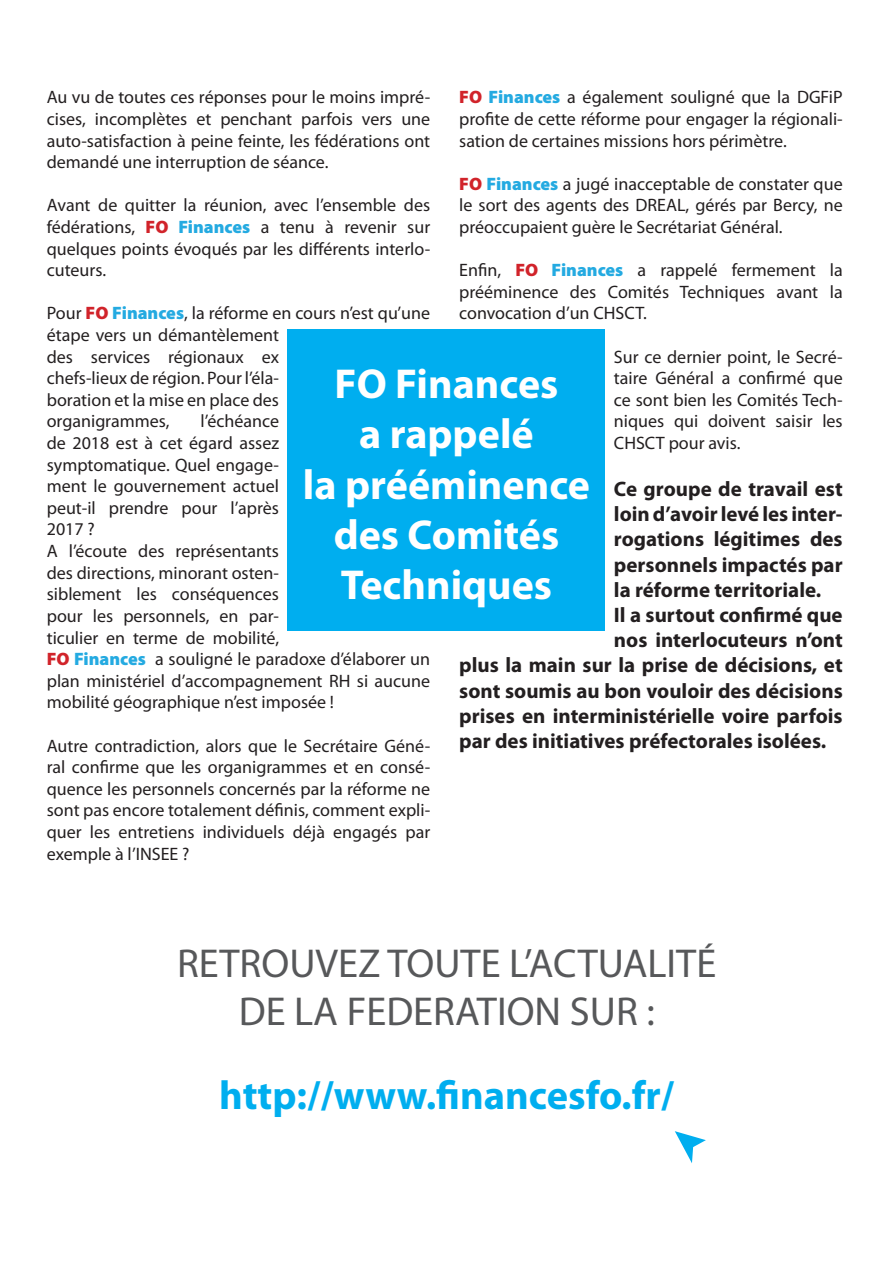
<style>
.page{position:relative;width:893px;height:1263px;background:#fff}
.page>*{position:absolute;margin:0;border:0;box-sizing:border-box;transform-origin:0 0}
.t1{font:700 42px/50.4px "Myriad Pro";color:#fff;text-align:center}
.t2{font:40.5px "Myriad Pro";color:#57585a}
.t3{font:700 40.5px "Myriad Pro";color:#00aeef}
.No_Spacing{font:700 21px/25.2px "Myriad Pro";color:#231f20;text-align:justify}
.No_Spacing-2{font:18px/21.6px "Myriad Pro";color:#231f20;text-align:justify}
.s1{font-weight:900;color:#d1232a}
.s2{font-weight:900;color:#24aae1}
</style>
<div class="page">
<div style="left:288px;top:329px;width:317px;height:302px;background:#00aeef"></div>
<svg style="left:675px;top:1131px;width:31px;height:32px"></svg>
<p class="No_Spacing-2" style="left:459px;top:86px;width:385px"><span class="s1">FO</span> <span class="s2">Finances</span> a également souligné que la DGFiP profite de cette réforme pour engager la régionali&shy;sation de certaines missions hors périmètre.</p>
<p class="No_Spacing-2" style="left:459px;top:173px;width:385px"><span class="s1">FO</span> <span class="s2">Finances</span> a jugé inacceptable de constater que le sort des agents des DREAL, gérés par Bercy, ne préoccupaient guère le Secrétariat Général.</p>
<p class="No_Spacing-2" style="left:459px;top:259px;width:385px">Enfin, <span class="s1">FO</span> <span class="s2">Finances</span> a rappelé fermement la prééminence des Comités Techniques avant la convocation d’un CHSCT.</p>
<p class="No_Spacing-2" style="left:614px;top:346px;width:230px">Sur ce dernier point, le Secré&shy;taire Général a confirmé que ce sont bien les Comités Tech&shy;niques qui doivent saisir les CHSCT pour avis.</p>
<p class="No_Spacing" style="left:614px;top:475px;width:230px">Ce groupe de travail est loin d’avoir levé les inter&shy;rogations légitimes des personnels impactés par la réforme territoriale.</p>
<p class="No_Spacing" style="left:614px;top:601px;width:230px">Il a surtout confirmé que</p>
<p class="No_Spacing" style="left:614px;top:627px;width:230px">nos interlocuteurs n’ont</p>
<p class="No_Spacing" style="left:459px;top:652px;width:385px">plus la main sur la prise de décisions, et</p>
<p class="No_Spacing" style="left:459px;top:677px;width:385px">sont soumis au bon vouloir des décisions</p>
<p class="No_Spacing" style="left:459px;top:702px;width:385px">prises en interministérielle voire parfois</p>
<p class="No_Spacing" style="left:459px;top:727px;width:369px">par des initiatives préfectorales isolées.</p>
<p class="No_Spacing-2" style="left:47px;top:86px;width:385px">Au vu de toutes ces réponses pour le moins impré&shy;cises, incomplètes et penchant parfois vers une auto-satisfaction à peine feinte, les fédérations ont demandé une interruption de séance.</p>
<p class="No_Spacing-2" style="left:47px;top:194px;width:385px">Avant de quitter la réunion, avec l’ensemble des fédérations, <span class="s1">FO</span> <span class="s2">Finances</span> a tenu à revenir sur quelques points évoqués par les différents interlo&shy;cuteurs.</p>
<p class="No_Spacing-2" style="left:47px;top:302px;width:385px;text-align:left">Pour <span class="s1">FO</span> <span class="s2">Finances</span>, la réforme en cours n’est qu’une étape vers un démantèlement<br>des services régionaux ex<br>chefs-lieux de région. Pour l’éla-<br>boration et la mise en place des<br>organigrammes,</p>
<p class="t1" style="left:303px;top:357px;width:288px">FO Finances<br>a rappelé<br>la prééminence des Comités<br>Techniques</p>
<p class="No_Spacing-2" style="left:47px;top:410px;width:234px;text-indent:154px">l’échéance de 2018 est à cet égard assez symptomatique. Quel engage&shy;ment le gouvernement actuel peut-il prendre pour l’après 2017 ?</p>
<p class="No_Spacing-2" style="left:47px;top:540px;width:385px;text-align:left">A l’écoute des représentants<br>des directions, minorant osten-<br>siblement les conséquences<br>pour les personnels, en par-<br>ticulier en terme de mobilité,<br><span class="s1">FO</span> <span class="s2">Finances</span> a souligné le paradoxe d’élaborer un plan ministériel d’accompagnement RH si aucune mobilité géographique n’est imposée !</p>
<p class="No_Spacing-2" style="left:47px;top:734px;width:385px">Autre contradiction, alors que le Secrétaire Géné&shy;ral confirme que les organigrammes et en consé&shy;quence les personnels concernés par la réforme ne sont pas encore totalement définis, comment expli&shy;quer les entretiens individuels déjà engagés par exemple à l’INSEE ?</p>
<p class="t2" style="left:177px;top:938px;width:541px">RETROUVEZ TOUTE L’ACTUALITÉ</p>
<p class="t2" style="left:239px;top:987px;width:418px">DE LA FEDERATION SUR :</p>
<p class="t3" style="left:219px;top:1069px;width:457px">http://www.financesfo.fr/</p>
</div>
